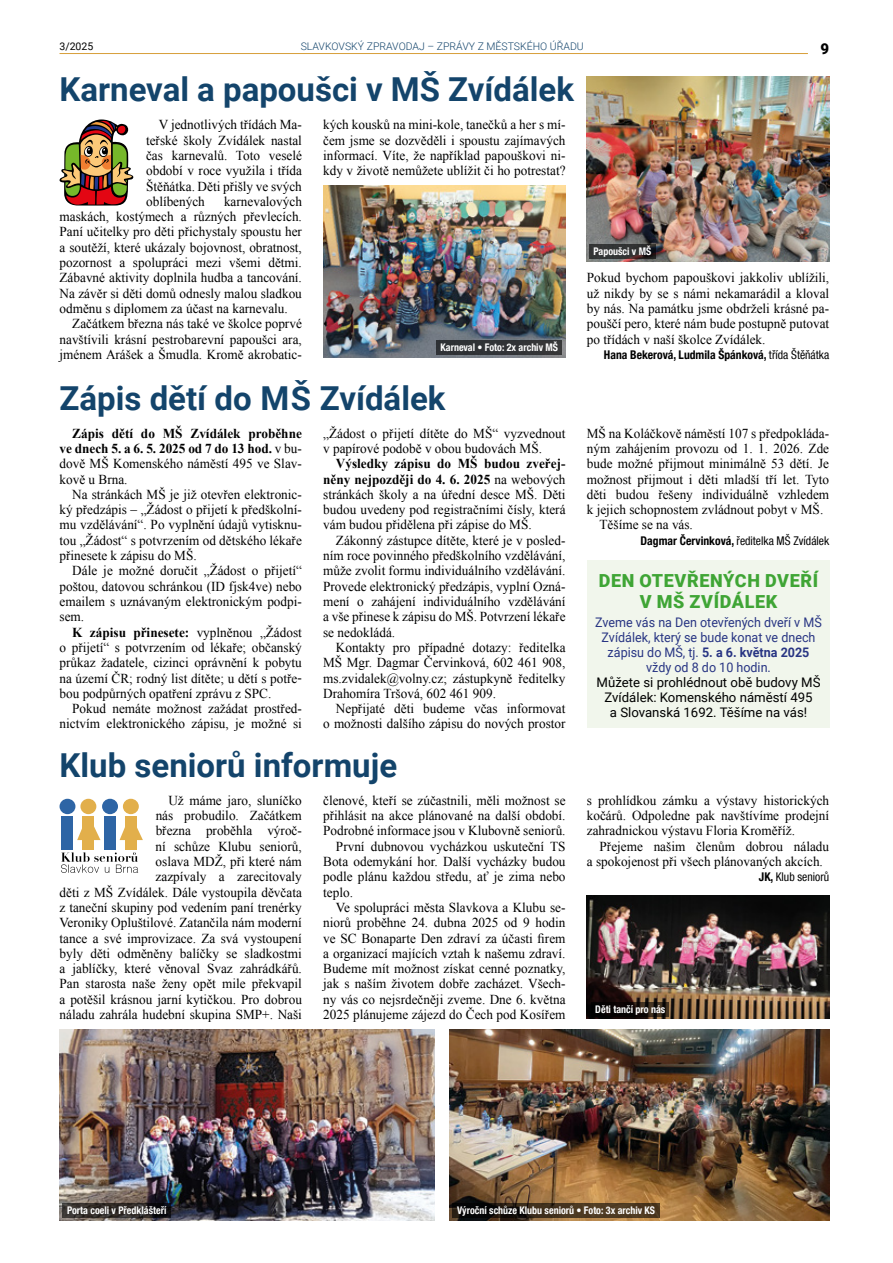
<style>
.page{position:relative;width:893px;height:1263px;background:#fff}
.page>*{position:absolute;margin:0;border:0;box-sizing:border-box;transform-origin:0 0}
.t1{font:700 33px "Roboto";color:#13446b}
.t2{font:900 18px/21.6px "Roboto";letter-spacing:.035em;color:#3fa535;text-align:center}
.t3{font:900 15px "Roboto";color:#000}
.t4{font:13.65px/15.3px "Times New Roman";color:#000;text-align:justify}
.t5{font:700 13.65px/15.3px "Times New Roman";color:#000;text-align:justify}
.t6{font:13.2px/15px "Roboto";color:#283583;text-align:center;scale:.95 1}
.t7{font:13.2px/15px "Roboto";color:#000;text-align:center}
.t8{font:condensed 12px "Helvetica Neue LT Com";color:#000}
.t9{font:700 condensed 12px "Helvetica Neue LT Com";color:#000}
.t10{font:700 condensed 10.5px "Helvetica Neue LT Com";color:#fff;scale:.95 1}
.t11{font:300 10.5px "Roboto";color:#13446b}
.t12{font:10.5px "Roboto";color:#000}
.s1{font-weight:400}
.s2{font-weight:700}
</style>
<div class="page">
<hr style="left:60px;top:53px;width:748px;height:1px;background:#d79f3a">
<div style="left:62px;top:817px;width:11px;height:33px;background:#2e65a5"></div>
<div style="left:125px;top:817px;width:12px;height:33px;background:#e2af4b"></div>
<div style="left:83px;top:817px;width:11px;height:33px;background:#e2af4b"></div>
<div style="left:104px;top:817px;width:12px;height:33px;background:#2e65a5"></div>
<div style="left:60px;top:799px;width:15px;height:15px;background:#2e65a5;border-radius:50%"></div>
<div style="left:123px;top:799px;width:16px;height:15px;background:#e2af4b;border-radius:50%"></div>
<div style="left:80px;top:799px;width:16px;height:15px;background:#e2af4b;border-radius:50%"></div>
<div style="left:102px;top:799px;width:16px;height:15px;background:#2e65a5;border-radius:50%"></div>
<svg style="left:61px;top:852px;width:77px;height:21px"></svg>
<svg style="left:120px;top:827px;width:23px;height:13px"></svg>
<svg style="left:77px;top:826px;width:23px;height:14px"></svg>
<img style="left:587px;top:895px;width:242px;height:124px">
<img style="left:60px;top:1029px;width:375px;height:191px">
<img style="left:450px;top:1029px;width:379px;height:191px">
<div style="left:587px;top:560px;width:242px;height:168px;background:#f1f6ec"></div>
<svg style="left:60px;top:119px;width:73px;height:87px"></svg>
<img style="left:323px;top:185px;width:243px;height:173px">
<img style="left:587px;top:77px;width:242px;height:185px">
<svg style="left:453px;top:1203px;width:207px;height:14px;background:#342717"></svg>
<svg style="left:63px;top:1203px;width:108px;height:14px;background:#292524"></svg>
<svg style="left:591px;top:1002px;width:78px;height:14px"></svg>
<div style="left:436px;top:340px;width:126px;height:15px;background:#313336"></div>
<svg style="left:589px;top:244px;width:67px;height:15px"></svg>
<p class="t12" style="left:60px;top:39px;width:35px">3/2025</p>
<p class="t11" style="left:301px;top:39px;width:285px">SLAVKOVSKÝ ZPRAVODAJ – ZPRÁVY Z MĚSTSKÉHO ÚŘADU</p>
<p class="t3" style="left:820px;top:38px;width:10px">9</p>
<h1 class="t1" style="left:60px;top:66px;width:516px">Karneval a papoušci v MŠ Zvídálek</h1>
<p class="t4" style="left:146px;top:117px;width:157px;text-indent:13px">V jednotlivých třídách Ma&shy;teřské školy Zvídálek nastal čas karnevalů. Toto veselé období v roce využila i třída Štěňátka. Děti přišly ve svých oblíbených</p>
<p class="t4" style="left:323px;top:117px;width:244px">kých kousků na mini-kole, tanečků a her s mí&shy;čem jsme se dozvěděli i spoustu zajímavých informací. Víte, že například papouškovi ni&shy;kdy v životě nemůžete ublížit či ho potrestat?</p>
<p class="t4" style="left:60px;top:193px;width:244px;text-indent:164px">karnevalových maskách, kostýmech a různých převlecích.<br>Paní učitelky pro děti přichystaly spoustu her a soutěží, které ukázaly bojovnost, obratnost, pozornost a spolupráci mezi všemi dětmi.<br>Zábavné aktivity doplnila hudba a tancování.<br>Na závěr si děti domů odnesly malou sladkou odměnu s diplomem za účast na karnevalu.</p>
<p class="t4" style="left:60px;top:316px;width:244px;text-indent:13px">Začátkem března nás také ve školce poprvé navštívili krásní pestrobarevní papoušci ara, jménem Arášek a Šmudla. Kromě akrobatic-</p>
<p class="t10" style="left:441px;top:341px;width:125px">Karneval • Foto: 2x archiv MŠ</p>
<h1 class="t1" style="left:60px;top:375px;width:387px">Zápis dětí do MŠ Zvídálek</h1>
<p class="t5" style="left:60px;top:425px;width:244px;text-indent:13px">Zápis dětí do MŠ Zvídálek proběhne ve dnech 5. a 6. 5. 2025 od 7 do 13 hod. <span class="s1">v bu&shy;dově MŠ Komenského náměstí 495 ve Slav&shy;kově u Brna.</span></p>
<p class="t4" style="left:60px;top:486px;width:244px;text-indent:13px">Na stránkách MŠ je již otevřen elektronic&shy;ký předzápis – „Žádost o přijetí k předškolní&shy;mu vzdělávání“. Po vyplnění údajů vytisknu&shy;tou „Žádost“ s potvrzením od dětského lékaře přinesete k zápisu do MŠ.</p>
<p class="t4" style="left:60px;top:563px;width:244px;text-indent:13px">Dále je možné doručit „Žádost o přijetí“ poštou, datovou schránkou (ID fjsk4ve) nebo emailem s uznávaným elektronickým podpi&shy;sem.</p>
<p class="t4" style="left:60px;top:624px;width:244px;text-indent:13px"><span class="s2">K zápisu přinesete:</span> vyplněnou „Žádost o přijetí“ s potvrzením od lékaře; občanský průkaz žadatele, cizinci oprávnění k pobytu na území ČR; rodný list dítěte; u dětí s potře&shy;bou podpůrných opatření zprávu z SPC.</p>
<p class="t4" style="left:60px;top:701px;width:244px;text-align:right">Pokud nemáte možnost zažádat prostřed&shy;nictvím elektronického zápisu, je možné si</p>
<p class="t4" style="left:323px;top:425px;width:244px">„Žádost o přijetí dítěte do MŠ“ vyzvednout v papírové podobě v obou budovách MŠ.</p>
<p class="t4" style="left:323px;top:456px;width:244px;text-indent:13px"><span class="s2">Výsledky zápisu do MŠ budou zveřej&shy;něny nejpozději do 4. 6. 2025</span> na webových stránkách školy a na úřední desce MŠ. Děti budou uvedeny pod registračními čísly, která vám budou přidělena při zápise do MŠ.</p>
<p class="t4" style="left:323px;top:532px;width:244px;text-indent:13px">Zákonný zástupce dítěte, které je v posled&shy;ním roce povinného předškolního vzdělávání, může zvolit formu individuálního vzdělávání.<br>Provede elektronický předzápis, vyplní Ozná&shy;mení o zahájení individuálního vzdělávání a vše přinese k zápisu do MŠ. Potvrzení lékaře se nedokládá.</p>
<p class="t4" style="left:323px;top:639px;width:244px;text-indent:13px">Kontakty pro případné dotazy: ředitelka MŠ Mgr. Dagmar Červinková, 602 461 908, ms.zvidalek@volny.cz; zástupkyně ředitelky Drahomíra Tršová, 602 461 909.</p>
<p class="t4" style="left:323px;top:701px;width:244px;text-align:right">Nepřijaté děti budeme včas informovat<br>o možnosti dalšího zápisu do nových prostor</p>
<h1 class="t1" style="left:60px;top:742px;width:339px">Klub seniorů informuje</h1>
<p class="t4" style="left:60px;top:792px;width:244px;text-align:right">Už máme jaro, sluníčko<br>nás probudilo. Začátkem<br>března proběhla výroč-<br>ní schůze Klubu seniorů,<br>oslava MDŽ, při které nám<br>zazpívaly a zarecitovaly<br>děti z MŠ Zvídálek. Dále vystoupila děvčata z taneční skupiny pod vedením paní trenérky Veroniky Opluštilové. Zatančila nám moderní tance a své improvizace. Za svá vystoupení byly děti odměněny balíčky se sladkostmi a jablíčky, které věnoval Svaz zahrádkářů.<br>Pan starosta naše ženy opět mile překvapil a potěšil krásnou jarní kytičkou. Pro dobrou náladu zahrála hudební skupina SMP+. Naši</p>
<p class="t4" style="left:323px;top:792px;width:244px">členové, kteří se zúčastnili, měli možnost se</p>
<p class="t4" style="left:323px;top:808px;width:244px">přihlásit na akce plánované na další období.</p>
<p class="t4" style="left:323px;top:823px;width:244px">Podrobné informace jsou v Klubovně seniorů.</p>
<p class="t4" style="left:336px;top:838px;width:231px">První dubnovou vycházkou uskuteční TS</p>
<p class="t4" style="left:323px;top:853px;width:244px">Bota odemykání hor. Další vycházky budou</p>
<p class="t4" style="left:323px;top:869px;width:244px">podle plánu každou středu, ať je zima nebo</p>
<p class="t4" style="left:323px;top:884px;width:31px">teplo.</p>
<p class="t4" style="left:336px;top:899px;width:231px">Ve spolupráci města Slavkova a Klubu se-</p>
<p class="t4" style="left:323px;top:915px;width:244px">niorů proběhne 24. dubna 2025 od 9 hodin</p>
<p class="t4" style="left:323px;top:930px;width:244px">ve SC Bonaparte Den zdraví za účasti firem</p>
<p class="t4" style="left:323px;top:945px;width:244px">a organizací majících vztah k našemu zdraví.</p>
<p class="t4" style="left:323px;top:961px;width:244px">Budeme mít možnost získat cenné poznatky,</p>
<p class="t4" style="left:323px;top:976px;width:244px">jak s naším životem dobře zacházet. Všech-</p>
<p class="t4" style="left:323px;top:991px;width:244px">ny vás co nejsrdečněji zveme. Dne 6. května</p>
<p class="t4" style="left:323px;top:1006px;width:244px">2025 plánujeme zájezd do Čech pod Kosířem</p>
<p class="t10" style="left:594px;top:245px;width:62px">Papoušci v MŠ</p>
<p class="t4" style="left:587px;top:270px;width:244px">Pokud bychom papouškovi jakkoliv ublížili, už nikdy by se s námi nekamarádil a kloval by nás. Na památku jsme obdrželi krásné pa&shy;pouščí pero, které nám bude postupně putovat po třídách v naší školce Zvídálek.</p>
<p class="t9" style="left:604px;top:347px;width:227px">Hana Bekerová, Ludmila Špánková, <span class="s1">třída Štěňátka</span></p>
<p class="t4" style="left:587px;top:425px;width:244px">MŠ na Koláčkově náměstí 107 s předpokláda-</p>
<p class="t4" style="left:587px;top:440px;width:244px">ným zahájením provozu od 1. 1. 2026. Zde</p>
<p class="t4" style="left:587px;top:456px;width:244px">bude možné přijmout minimálně 53 dětí. Je</p>
<p class="t4" style="left:587px;top:471px;width:244px">možnost přijmout i děti mladší tří let. Tyto</p>
<p class="t4" style="left:587px;top:486px;width:244px">děti budou řešeny individuálně vzhledem</p>
<p class="t4" style="left:587px;top:502px;width:238px">k jejich schopnostem zvládnout pobyt v MŠ.</p>
<p class="t4" style="left:600px;top:517px;width:95px">Těšíme se na vás.</p>
<p class="t8" style="left:641px;top:533px;width:190px"><span class="s2">Dagmar Červinková,</span> ředitelka MŠ Zvídálek</p>
<h2 class="t2" style="left:599px;top:569px;width:221px">DEN OTEVŘENÝCH DVEŘÍ<br>V MŠ ZVÍDÁLEK</h2>
<p class="t6" style="left:595px;top:615px;width:240px">Zveme vás na Den otevřených dveří v MŠ<br>Zvídálek, který se bude konat ve dnech zápisu do MŠ, tj. <span class="s2">5. a 6. května 2025 </span>vždy od 8 do 10 hodin.</p>
<p class="t7" style="left:597px;top:675px;width:225px">Můžete si prohlédnout obě budovy MŠ<br>Zvídálek: Komenského náměstí 495<br>a Slovanská 1692. Těšíme na vás!</p>
<p class="t4" style="left:587px;top:792px;width:244px">s prohlídkou zámku a výstavy historických kočárů. Odpoledne pak navštívíme prodejní zahradnickou výstavu Floria Kroměříž.</p>
<p class="t4" style="left:587px;top:838px;width:244px;text-indent:13px">Přejeme našim členům dobrou náladu a spokojenost při všech plánovaných akcích.</p>
<p class="t8" style="left:759px;top:870px;width:72px"><span class="s2">JK,</span> Klub seniorů</p>
<p class="t10" style="left:595px;top:1003px;width:75px">Děti tančí pro nás</p>
<p class="t10" style="left:67px;top:1204px;width:106px">Porta coeli v Předklášteří</p>
<p class="t10" style="left:457px;top:1204px;width:210px">Výroční schůze Klubu seniorů • Foto: 3x archiv KS</p>
</div>
